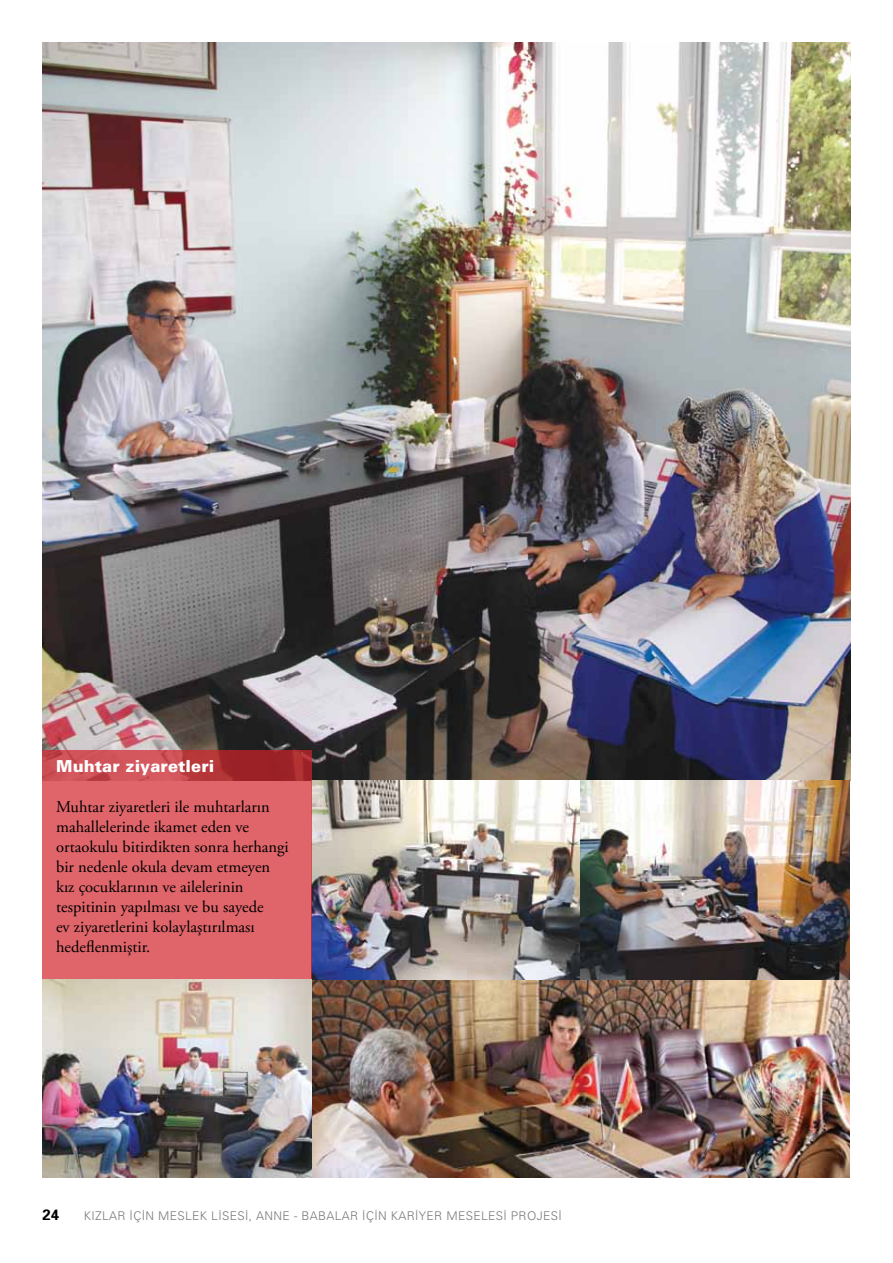
<style>
.page{position:relative;width:893px;height:1263px;background:#fff}
.page>*{position:absolute;margin:0;border:0;box-sizing:border-box;transform-origin:0 0}
.t1{font:16.5px/20px "Adobe Garamond Pro";color:#000}
.t2{font:16.5px "Univers T Black";letter-spacing:.005em;color:#fff}
.t3{font:15px "Univers T Bold";color:#000}
.t4{font:12px "Univers T Light";letter-spacing:.03em;color:#77787b}
</style>
<div class="page">
<img style="left:43px;top:43px;width:807px;height:737px">
<img style="left:43px;top:979px;width:807px;height:199px">
<img style="left:312px;top:780px;width:538px;height:199px">
<svg style="left:43px;top:750px;width:269px;height:229px;background:#da5f64"></svg>
<p class="t2" style="left:56px;top:756px;width:160px">Muhtar ziyaretleri</p>
<p class="t1" style="left:56px;top:798px;width:234px">Muhtar ziyaretleri ile muhtarların mahallelerinde ikamet eden ve ortaokulu bitirdikten sonra herhangi bir nedenle okula devam etmeyen kız çocuklarının ve ailelerinin tespitinin yapılması ve bu sayede<br>ev ziyaretlerini kolaylaştırılması hedeflenmiştir.</p>
<p class="t3" style="left:43px;top:1205px;width:18px">24</p>
<p class="t4" style="left:84px;top:1209px;width:479px">KIZLAR İÇİN MESLEK LİSESİ, ANNE - BABALAR İÇİN KARİYER MESELESİ PROJESİ</p>
</div>
